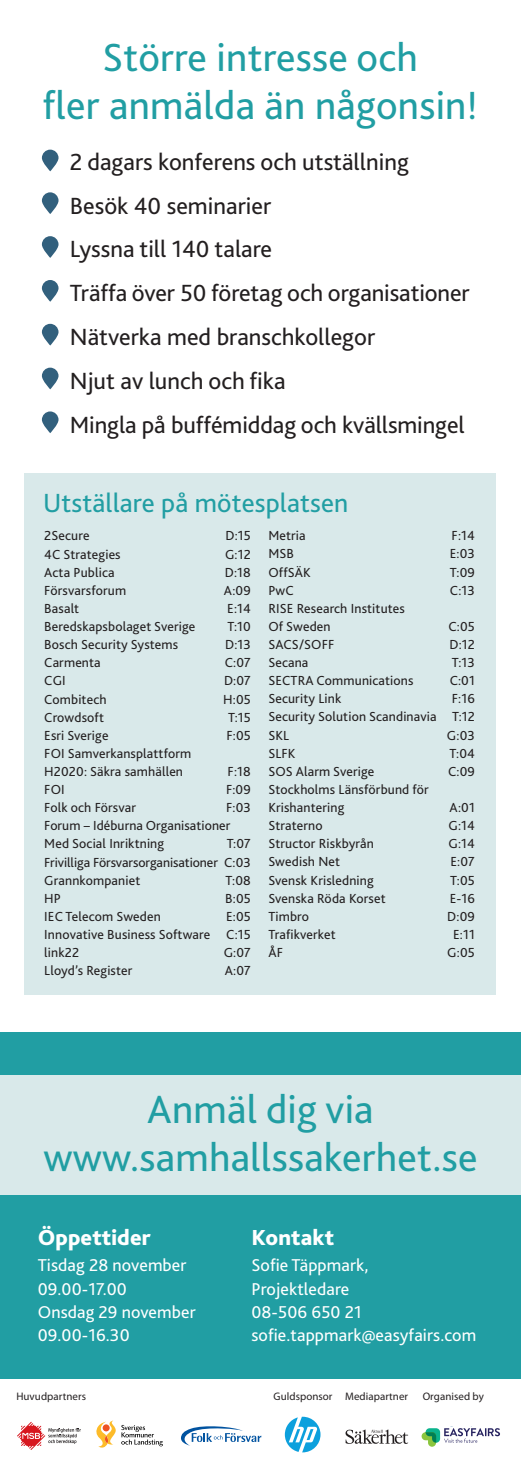
<style>
.page{position:relative;width:521px;height:1474px;background:#fff}
.page>*{position:absolute;margin:0;border:0;box-sizing:border-box;transform-origin:0 0}
.t1{font:41.12px/48.1px "Bliss 2";letter-spacing:.005em;color:#219ea3;text-align:center}
.t2{font:27.47px "Bliss 2";letter-spacing:.005em;color:#219ea3}
.t3{font:24.5px/43.8px "Bliss 2";color:#231f20}
.t4{font:800 22.75px "Bliss 2";letter-spacing:.005em;color:#fff}
.t5{font:17.85px/23.3px "Bliss 2";letter-spacing:.005em;color:#fff}
.t6{font:13.65px/18px "Bliss 2";letter-spacing:.01em;color:#231f20}
.t7{font:10.85px "Myriad Pro";letter-spacing:.005em;color:#231f20}
</style>
<div class="page">
<div style="left:25px;top:473px;width:471px;height:522px;background:#d9e9ea"></div>
<div style="left:0;top:1032px;width:521px;height:346px;background:#219ea3"></div>
<div style="left:0;top:1075px;width:521px;height:119px;background:#d9e9ea"></div>
<svg style="left:42px;top:150px;width:17px;height:21px"></svg>
<svg style="left:42px;top:192px;width:17px;height:22px"></svg>
<svg style="left:42px;top:236px;width:17px;height:22px"></svg>
<svg style="left:42px;top:280px;width:17px;height:22px"></svg>
<svg style="left:42px;top:324px;width:17px;height:21px"></svg>
<svg style="left:42px;top:367px;width:17px;height:22px"></svg>
<svg style="left:42px;top:411px;width:17px;height:22px"></svg>
<svg style="left:421px;top:1428px;width:79px;height:18px"></svg>
<svg style="left:17px;top:1421px;width:64px;height:28px"></svg>
<svg style="left:96px;top:1420px;width:67px;height:27px"></svg>
<svg style="left:181px;top:1426px;width:80px;height:19px"></svg>
<svg style="left:345px;top:1429px;width:63px;height:14px"></svg>
<svg style="left:285px;top:1416px;width:35px;height:36px"></svg>
<h1 class="t1" style="left:43px;top:33px;width:436px">Större intresse och<br>fler anmälda än någonsin!</h1>
<h3 class="t3" style="left:70px;top:140px;width:401px">2 dagars konferens och utställning<br>Besök 40 seminarier<br>Lyssna till 140 talare<br>Träffa över 50 företag och organisationer<br>Nätverka med branschkollegor<br>Njut av lunch och fika<br>Mingla på buffémiddag och kvällsmingel</h3>
<h2 class="t2" style="left:43px;top:486px;width:307px">Utställare på mötesplatsen</h2>
<p class="t6" style="left:44px;top:527px;width:47px">2Secure</p>
<p class="t6" style="left:225px;top:527px;width:27px">D:15</p>
<p class="t6" style="left:44px;top:545px;width:78px">4C Strategies</p>
<p class="t6" style="left:225px;top:545px;width:27px">G:12</p>
<p class="t6" style="left:44px;top:563px;width:72px">Acta Publica</p>
<p class="t6" style="left:225px;top:563px;width:28px">D:18</p>
<p class="t6" style="left:44px;top:581px;width:83px">Försvarsforum</p>
<p class="t6" style="left:224px;top:581px;width:28px">A:09</p>
<p class="t6" style="left:44px;top:599px;width:36px">Basalt</p>
<p class="t6" style="left:227px;top:599px;width:25px">E:14</p>
<p class="t6" style="left:44px;top:617px;width:153px">Beredskapsbolaget Sverige</p>
<p class="t6" style="left:227px;top:617px;width:25px">T:10</p>
<p class="t6" style="left:44px;top:635px;width:135px">Bosch Security Systems</p>
<p class="t6" style="left:225px;top:635px;width:27px">D:13</p>
<p class="t6" style="left:44px;top:653px;width:58px">Carmenta</p>
<p class="t6" style="left:225px;top:653px;width:27px">C:07</p>
<p class="t6" style="left:44px;top:672px;width:23px">CGI</p>
<p class="t6" style="left:224px;top:672px;width:28px">D:07</p>
<p class="t6" style="left:44px;top:690px;width:64px">Combitech</p>
<p class="t6" style="left:223px;top:690px;width:29px">H:05</p>
<p class="t6" style="left:44px;top:708px;width:61px">Crowdsoft</p>
<p class="t6" style="left:228px;top:708px;width:24px">T:15</p>
<p class="t6" style="left:44px;top:726px;width:66px">Esri Sverige</p>
<p class="t6" style="left:226px;top:726px;width:26px">F:05</p>
<p class="t6" style="left:44px;top:744px;width:149px">FOI Samverkansplattform<br>H2020: Säkra samhällen</p>
<p class="t6" style="left:228px;top:762px;width:25px">F:18</p>
<p class="t6" style="left:44px;top:780px;width:22px">FOI</p>
<p class="t6" style="left:226px;top:780px;width:26px">F:09</p>
<p class="t6" style="left:44px;top:798px;width:93px">Folk och Försvar</p>
<p class="t6" style="left:44px;top:798px;width:208px;text-indent:182px">F:03<br>Forum – Idéburna Organisationer<br>Med Social Inriktning</p>
<p class="t6" style="left:44px;top:834px;width:208px;text-align:justify;text-indent:182px">T:07<br>Frivilliga Försvarsorganisationer C:03<br>Grannkompaniet</p>
<p class="t6" style="left:226px;top:871px;width:27px">T:08</p>
<p class="t6" style="left:44px;top:889px;width:18px">HP</p>
<p class="t6" style="left:225px;top:889px;width:27px">B:05</p>
<p class="t6" style="left:44px;top:907px;width:118px">IEC Telecom Sweden</p>
<p class="t6" style="left:44px;top:907px;width:208px;text-align:justify;text-indent:182px">E:05<br>Innovative Business Software C:15 link22</p>
<p class="t6" style="left:224px;top:943px;width:29px">G:07</p>
<p class="t6" style="left:44px;top:961px;width:90px">Lloyd’s Register</p>
<p class="t6" style="left:225px;top:961px;width:28px">A:07</p>
<p class="t6" style="left:268px;top:527px;width:39px">Metria</p>
<p class="t6" style="left:452px;top:527px;width:25px">F:14</p>
<p class="t6" style="left:268px;top:545px;width:27px">MSB</p>
<p class="t6" style="left:450px;top:545px;width:27px">E:03</p>
<p class="t6" style="left:268px;top:563px;width:44px">OffSÄK</p>
<p class="t6" style="left:450px;top:563px;width:26px">T:09</p>
<p class="t6" style="left:268px;top:581px;width:27px">PwC</p>
<p class="t6" style="left:450px;top:581px;width:26px">C:13</p>
<p class="t6" style="left:268px;top:599px;width:138px">RISE Research Institutes<br>Of Sweden</p>
<p class="t6" style="left:448px;top:617px;width:28px">C:05</p>
<p class="t6" style="left:268px;top:635px;width:68px">SACS/SOFF</p>
<p class="t6" style="left:449px;top:635px;width:27px">D:12</p>
<p class="t6" style="left:268px;top:653px;width:42px">Secana</p>
<p class="t6" style="left:452px;top:653px;width:25px">T:13</p>
<p class="t6" style="left:268px;top:671px;width:147px">SECTRA Communications</p>
<p class="t6" style="left:450px;top:671px;width:27px">C:01</p>
<p class="t6" style="left:268px;top:689px;width:74px">Security Link</p>
<p class="t6" style="left:268px;top:689px;width:208px;text-align:justify;text-indent:183px">F:16<br>Security Solution Scandinavia T:12<br>SKL</p>
<p class="t6" style="left:447px;top:726px;width:29px">G:03</p>
<p class="t6" style="left:268px;top:744px;width:29px">SLFK</p>
<p class="t6" style="left:449px;top:744px;width:27px">T:04</p>
<p class="t6" style="left:268px;top:762px;width:107px">SOS Alarm Sverige</p>
<p class="t6" style="left:448px;top:762px;width:28px">C:09</p>
<p class="t6" style="left:268px;top:780px;width:162px">Stockholms Länsförbund för<br>Krishantering</p>
<p class="t6" style="left:450px;top:798px;width:27px">A:01</p>
<p class="t6" style="left:268px;top:816px;width:56px">Straterno</p>
<p class="t6" style="left:448px;top:816px;width:28px">G:14</p>
<p class="t6" style="left:268px;top:834px;width:107px">Structor Riskbyrån</p>
<p class="t6" style="left:448px;top:834px;width:28px">G:14</p>
<p class="t6" style="left:268px;top:852px;width:73px">Swedish Net</p>
<p class="t6" style="left:450px;top:852px;width:26px">E:07</p>
<p class="t6" style="left:268px;top:871px;width:107px">Svensk Krisledning</p>
<p class="t6" style="left:450px;top:871px;width:26px">T:05</p>
<p class="t6" style="left:268px;top:889px;width:119px">Svenska Röda Korset</p>
<p class="t6" style="left:450px;top:889px;width:27px">E-16</p>
<p class="t6" style="left:268px;top:907px;width:42px">Timbro</p>
<p class="t6" style="left:447px;top:907px;width:29px">D:09</p>
<p class="t6" style="left:268px;top:925px;width:69px">Trafikverket</p>
<p class="t6" style="left:453px;top:925px;width:23px">E:11</p>
<p class="t6" style="left:268px;top:943px;width:16px">ÅF</p>
<p class="t6" style="left:447px;top:943px;width:29px">G:05</p>
<h1 class="t1" style="left:43px;top:1085px;width:436px">Anmäl dig via www.samhallssakerhet.se</h1>
<h3 class="t4" style="left:38px;top:1222px;width:115px">Öppettider</h3>
<h3 class="t5" style="left:38px;top:1253px;width:159px">Tisdag 28 november<br>09.00-17.00<br>Onsdag 29 november<br>09.00-16.30</h3>
<h3 class="t4" style="left:251px;top:1222px;width:84px">Kontakt</h3>
<h3 class="t5" style="left:251px;top:1253px;width:226px">Sofie Täppmark,<br>Projektledare<br>08-506 650 21 sofie.tappmark@easyfairs.com</h3>
<p class="t7" style="left:16px;top:1389px;width:71px">Huvudpartners</p>
<p class="t7" style="left:274px;top:1389px;width:136px">Guldsponsor Mediapartner</p>
<p class="t7" style="left:423px;top:1389px;width:63px">Organised by</p>
</div>
